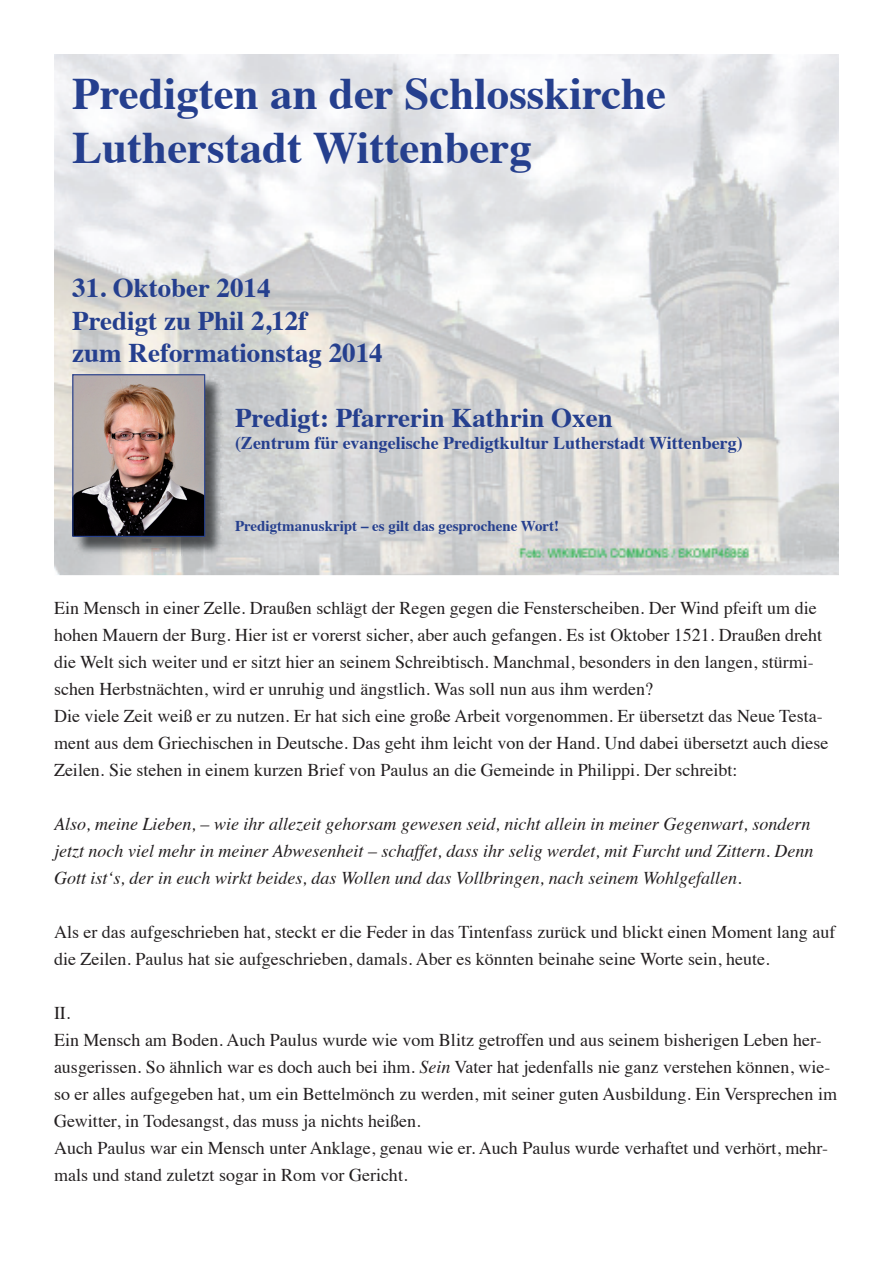
<style>
.page{position:relative;width:893px;height:1263px;background:#fff}
.page>*{position:absolute;margin:0;border:0;box-sizing:border-box;transform-origin:0 0}
.t1{font:700 45px/54px "Times";color:#253f8e}
.t2{font:700 27px/32.4px "Times";color:#253f8e}
.t3{font:18px/27px "Times";color:#231f20}
.t4{font:italic 18px/27px "Times";color:#231f20}
.t5{font:700 18px "Times";color:#253f8e}
.t6{font:700 15px "Times";color:#253f8e}
.s1{font-style:italic}
</style>
<div class="page">
<img style="left:54px;top:54px;width:785px;height:521px">
<img style="left:75px;top:377px;width:149px;height:178px">
<img style="left:72px;top:374px;width:133px;height:163px">
<h1 class="t1" style="left:72px;top:62px;width:595px">Predigten an der Schlosskirche<br>Lutherstadt Wittenberg</h1>
<h2 class="t2" style="left:72px;top:269px;width:312px">31. Oktober 2014<br>Predigt zu Phil 2,12f<br>zum Reformationstag 2014</h2>
<h2 class="t2" style="left:235px;top:399px;width:379px">Predigt: Pfarrerin Kathrin Oxen</h2>
<p class="t5" style="left:235px;top:425px;width:509px">(Zentrum für evangelische Predigtkultur Lutherstadt Wittenberg)</p>
<p class="t6" style="left:235px;top:512px;width:326px">Predigtmanuskript – es gilt das gesprochene Wort!</p>
<p class="t3" style="left:54px;top:592px;width:776px">Ein Mensch in einer Zelle. Draußen schlägt der Regen gegen die Fensterscheiben. Der Wind pfeift um die hohen Mauern der Burg. Hier ist er vorerst sicher, aber auch gefangen. Es ist Oktober 1521. Draußen dreht die Welt sich weiter und er sitzt hier an seinem Schreibtisch. Manchmal, besonders in den langen, stürmi&shy;schen Herbstnächten, wird er unruhig und ängstlich. Was soll nun aus ihm werden?<br>Die viele Zeit weiß er zu nutzen. Er hat sich eine große Arbeit vorgenommen. Er übersetzt das Neue Testa&shy;ment aus dem Griechischen in Deutsche. Das geht ihm leicht von der Hand. Und dabei übersetzt auch diese Zeilen. Sie stehen in einem kurzen Brief von Paulus an die Gemeinde in Philippi. Der schreibt:</p>
<p class="t4" style="left:54px;top:809px;width:761px">Also, meine Lieben, – wie ihr allezeit gehorsam gewesen seid, nicht allein in meiner Gegenwart, sondern jetzt noch viel mehr in meiner Abwesenheit – schaffet, dass ihr selig werdet, mit Furcht und Zittern. Denn<br>Gott ist‘s, der in euch wirkt beides, das Wollen und das Vollbringen, nach seinem Wohlgefallen.</p>
<p class="t3" style="left:54px;top:916px;width:783px">Als er das aufgeschrieben hat, steckt er die Feder in das Tintenfass zurück und blickt einen Moment lang auf die Zeilen. Paulus hat sie aufgeschrieben, damals. Aber es könnten beinahe seine Worte sein, heute.</p>
<p class="t3" style="left:54px;top:997px;width:784px">II.<br>Ein Mensch am Boden. Auch Paulus wurde wie vom Blitz getroffen und aus seinem bisherigen Leben her&shy;ausgerissen. So ähnlich war es doch auch bei ihm. <span class="s1">Sein</span> Vater hat jedenfalls nie ganz verstehen können, wie&shy;so er alles aufgegeben hat, um ein Bettelmönch zu werden, mit seiner guten Ausbildung. Ein Versprechen im Gewitter, in Todesangst, das muss ja nichts heißen.<br>Auch Paulus war ein Mensch unter Anklage, genau wie er. Auch Paulus wurde verhaftet und verhört, mehr&shy;mals und stand zuletzt sogar in Rom vor Gericht.</p>
</div>
